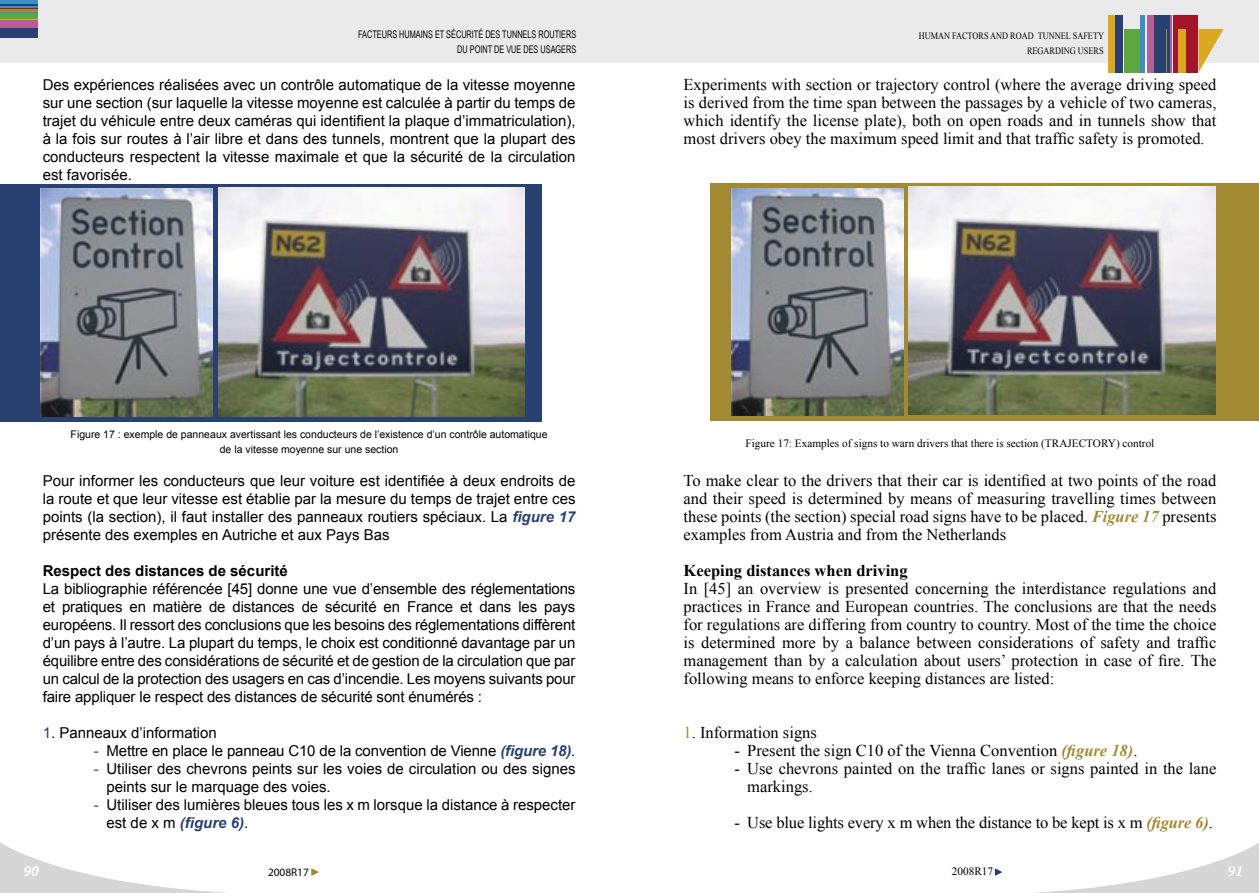
<style>
.page{position:relative;width:1259px;height:893px;background:#fff}
.page>*{position:absolute;margin:0;border:0;box-sizing:border-box;transform-origin:0 0}
.texte_courant_EV{font:16.5px/18px "Times New Roman";color:#000;text-align:justify}
.sous-puce_EN{font:16.5px/18px "Times New Roman";color:#000}
.texte_courant_EV-2{font:700 16.5px "Times New Roman";color:#000}
.texte_courant_VF{font:15px/18px "Arial";color:#000;text-align:justify}
.sous_puce_FR{font:15px/18px "Arial";color:#000}
.Titres_inférieurs_VF{font:700 15px "Arial";color:#000}
.t1{font:italic 600 15px "Myriad Pro";color:#fff}
.t2{font:italic 600 15px "Warnock Pro";color:#fff}
.legende___footnote_E{font:11.25px "Times New Roman";color:#000}
.t3{font:11.25px "Myriad Pro";color:#000}
.legende___footnote_F{font:10.5px "Arial";color:#000}
.t4{font:10.5px/15px "Arial Narrow";color:#000;text-align:right;scale:.85 1}
.t5{font:9.75px/15px "Times New Roman";color:#000;text-align:right;scale:.85 1}
.s1{font-weight:700;font-style:italic;color:#294171}
.s2{color:#294171}
.s3{font-weight:700;font-style:italic;color:#a28a32}
.s4{color:#a28a32}
</style>
<div class="page">
<svg style="left:0;top:842px;width:226px;height:51px"></svg>
<svg style="left:311px;top:868px;width:8px;height:8px"></svg>
<svg style="left:994px;top:843px;width:265px;height:50px"></svg>
<div style="left:0;top:0;width:629px;height:63px;background:#eaeaea"></div>
<hr style="left:0;top:8px;width:38px;height:1px;background:#a31629">
<div style="left:0;top:0;width:38px;height:8px;background:#3b8fc8"></div>
<hr style="left:0;top:9px;width:38px;height:3px;background:#a28a32">
<div style="left:0;top:12px;width:38px;height:7px;background:#5fa841"></div>
<hr style="left:0;top:19px;width:38px;height:2px;background:#dda821">
<div style="left:0;top:21px;width:38px;height:7px;background:#b85e96"></div>
<div style="left:0;top:28px;width:38px;height:9px;background:#294171"></div>
<hr style="left:0;top:12px;width:38px;height:1px;background:#3b8fc8">
<hr style="left:0;top:4px;width:38px;height:2px;background:#294171">
<div style="left:629px;top:0;width:630px;height:63px;background:#eaeaea"></div>
<div style="left:0;top:184px;width:542px;height:238px;background:#294171"></div>
<img style="left:40px;top:188px;width:173px;height:228px">
<img style="left:218px;top:187px;width:306px;height:229px">
<div style="left:710px;top:183px;width:549px;height:237px;background:#a28a32"></div>
<img style="left:731px;top:188px;width:172px;height:227px">
<img style="left:909px;top:186px;width:306px;height:229px">
<div style="left:1107px;top:15px;width:7px;height:57px;background:#dda821"></div>
<div style="left:1115px;top:15px;width:7px;height:57px;background:#294171"></div>
<div style="left:1123px;top:29px;width:16px;height:43px;background:#5fa841"></div>
<hr style="left:1140px;top:15px;width:4px;height:57px;background:#3b8fc8">
<svg style="left:1198px;top:29px;width:25px;height:43px"></svg>
<div style="left:1173px;top:15px;width:24px;height:57px;background:#a31629"></div>
<div style="left:1147px;top:15px;width:25px;height:57px;background:#b85e96"></div>
<div style="left:1154px;top:15px;width:16px;height:57px;background:#294171"></div>
<div style="left:1178px;top:29px;width:7px;height:43px;background:#dda821"></div>
<hr style="left:1166px;top:29px;width:1px;height:43px;background:#a28a32">
<p class="t4" style="left:358px;top:27px;width:258px">FACTEURS HUMAINS ET SÉCURITÉ DES TUNNELS ROUTIERS<br>DU POINT DE VUE DES USAGERS</p>
<p class="t5" style="left:918px;top:28px;width:219px">HUMAN FACTORS AND ROAD TUNNEL SAFETY<br>REGARDING USERS</p>
<p class="texte_courant_VF" style="left:43px;top:76px;width:534px">Des expériences réalisées avec un contrôle automatique de la vitesse moyenne sur une section (sur laquelle la vitesse moyenne est calculée à partir du temps de trajet du véhicule entre deux caméras qui identifient la plaque d’immatriculation), à la fois sur routes à l’air libre et dans des tunnels, montrent que la plupart des conducteurs respectent la vitesse maximale et que la sécurité de la circulation est favorisée.</p>
<p class="texte_courant_EV" style="left:683px;top:75px;width:534px">Experiments with section or trajectory control (where the average driving speed is derived from the time span between the passages by a vehicle of two cameras, which identify the license plate), both on open roads and in tunnels show that most drivers obey the maximum speed limit and that traffic safety is promoted.</p>
<p class="legende___footnote_F" style="left:71px;top:427px;width:478px">Figure 17 : exemple de panneaux avertissant les conducteurs de l’existence d’un contrôle automatique</p>
<p class="legende___footnote_F" style="left:220px;top:442px;width:180px">de la vitesse moyenne sur une section</p>
<p class="texte_courant_VF" style="left:43px;top:472px;width:534px">Pour informer les conducteurs que leur voiture est identifiée à deux endroits de la route et que leur vitesse est établie par la mesure du temps de trajet entre ces points (la section), il faut installer des panneaux routiers spéciaux. La <span class="s1">figure 17 </span>présente des exemples en Autriche et aux Pays Bas</p>
<p class="Titres_inférieurs_VF" style="left:43px;top:561px;width:247px">Respect des distances de sécurité</p>
<p class="texte_courant_VF" style="left:43px;top:580px;width:534px">La bibliographie référencée [45] donne une vue d’ensemble des réglementations et pratiques en matière de distances de sécurité en France et dans les pays européens. Il ressort des conclusions que les besoins des réglementations diffèrent d’un pays à l’autre. La plupart du temps, le choix est conditionné davantage par un équilibre entre des considérations de sécurité et de gestion de la circulation que par un calcul de la protection des usagers en cas d’incendie. Les moyens suivants pour faire appliquer le respect des distances de sécurité sont énumérés :</p>
<p class="texte_courant_VF" style="left:43px;top:724px;width:176px"><span class="s2">1</span>. Panneaux d’information</p>
<p class="sous_puce_FR" style="left:94px;top:742px;width:483px"><span class="s2">-</span> Mettre en place le panneau C10 de la convention de Vienne <span class="s1">(figure 18)</span>.</p>
<p class="sous_puce_FR" style="left:106px;top:760px;width:470px;text-indent:-13px"><span class="s2">-</span> Utiliser des chevrons peints sur les voies de circulation ou des signes peints sur le marquage des voies.</p>
<p class="sous_puce_FR" style="left:106px;top:796px;width:470px;text-indent:-13px"><span class="s2">-</span> Utiliser des lumières bleues tous les x m lorsque la distance à respecter est de x m <span class="s1">(figure 6)</span>.</p>
<p class="legende___footnote_E" style="left:745px;top:436px;width:410px">Figure 17: Examples of signs to warn drivers that there is section (TRAJECTORY) control</p>
<p class="texte_courant_EV" style="left:683px;top:471px;width:534px">To make clear to the drivers that their car is identified at two points of the road and their speed is determined by means of measuring travelling times between these points (the section) special road signs have to be placed. <span class="s3">Figure 17</span> presents examples from Austria and from the Netherlands</p>
<p class="texte_courant_EV-2" style="left:683px;top:559px;width:226px">Keeping distances when driving</p>
<p class="texte_courant_EV" style="left:683px;top:579px;width:534px">In [45] an overview is presented concerning the interdistance regulations and practices in France and European countries. The conclusions are that the needs for regulations are differing from country to country. Most of the time the choice is determined more by a balance between considerations of safety and traffic management than by a calculation about users’ protection in case of fire. The following means to enforce keeping distances are listed:</p>
<p class="texte_courant_EV" style="left:683px;top:723px;width:135px"><span class="s4">1</span>. Information signs</p>
<p class="sous-puce_EN" style="left:734px;top:741px;width:404px">- Present the sign C10 of the Vienna Convention <span class="s3">(figure 18)</span>.</p>
<p class="sous-puce_EN" style="left:747px;top:759px;width:470px;text-indent:-13px">- Use chevrons painted on the traffic lanes or signs painted in the lane markings.</p>
<p class="sous-puce_EN" style="left:734px;top:813px;width:480px">- Use blue lights every x m when the distance to be kept is x m <span class="s3">(figure 6)</span>.</p>
<p class="t1" style="left:23px;top:863px;width:17px">90</p>
<p class="t3" style="left:268px;top:866px;width:42px">2008R17</p>
<p class="legende___footnote_E" style="left:952px;top:864px;width:43px">2008R17</p>
<p class="t2" style="left:1227px;top:862px;width:17px">91</p>
</div>
